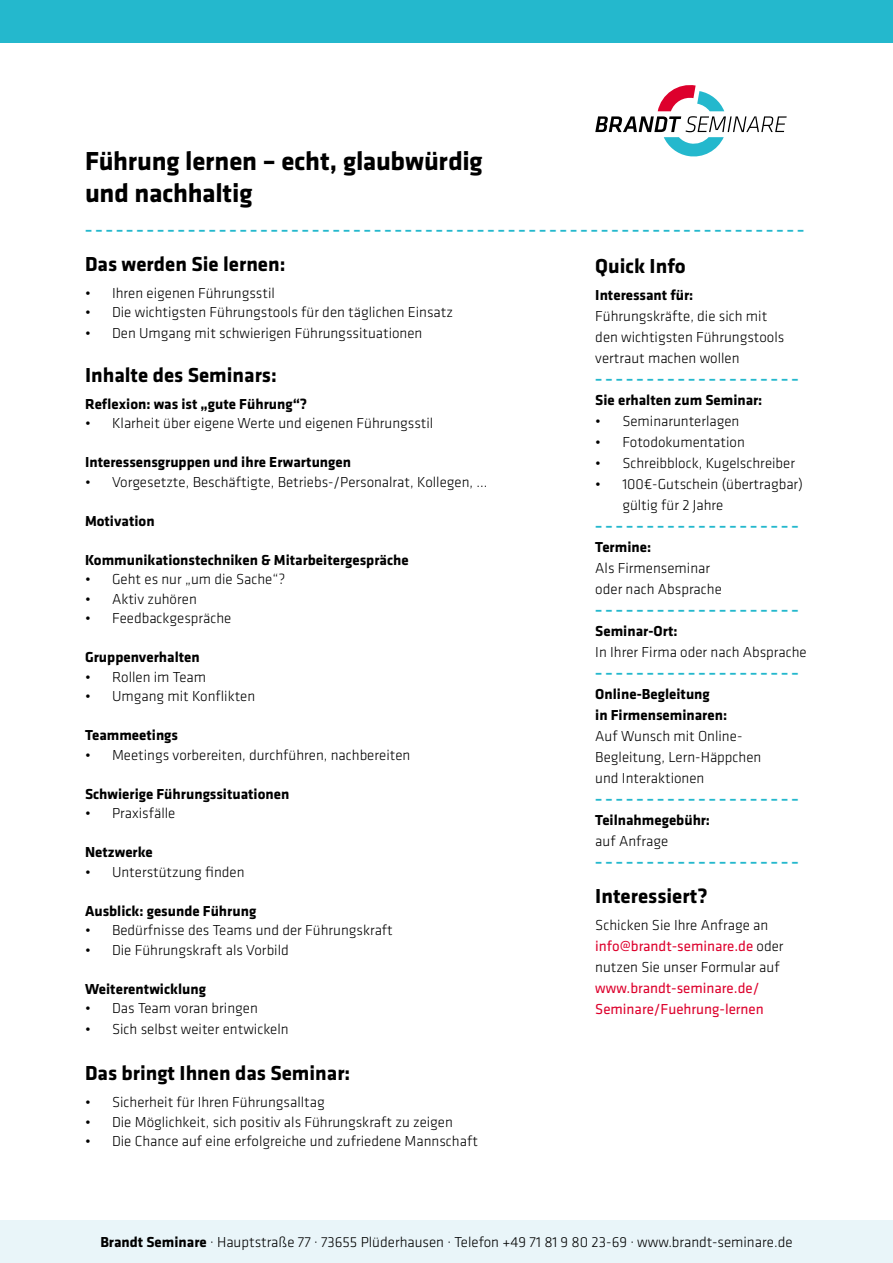
<style>
.page{position:relative;width:893px;height:1263px;background:#fff}
.page>*{position:absolute;margin:0;border:0;box-sizing:border-box;transform-origin:0 0}
.t1{font:700 27px/32.4px "Klavika Basic";letter-spacing:-.01em;color:#000}
.t2{font:700 21px "Klavika Basic";color:#000}
.t3{font:300 15px/21px "Klavika Basic";color:#000}
.t4{font:700 15px/21px "Klavika Basic";color:#000}
.t5{font:700 15px "Klavika Basic";color:#24b8cd}
.t6{font:15px/21px "Klavika Basic";color:#dd002c}
.s1{font-weight:400;color:#dd002c}
.s2{font-weight:700}
</style>
<div class="page">
<svg style="left:595px;top:85px;width:192px;height:71px"></svg>
<div style="left:0;top:1220px;width:893px;height:43px;background:#e9f5f9"></div>
<div style="left:0;top:0;width:893px;height:43px;background:#24b8cd"></div>
<h1 class="t1" style="left:85px;top:143px;width:399px">Führung lernen – echt, glaubwürdig und nachhaltig</h1>
<p class="t5" style="left:85px;top:219px;width:721px">– – – – – – – – – – – – – – – – – – – – – – – – – – – – – – – – – – – – – – – – – – – – – – – – – – – – – – – – – – – – – – – – – – – – – –</p>
<h2 class="t2" style="left:85px;top:249px;width:202px">Das werden Sie lernen:</h2>
<p class="t3" style="left:85px;top:282px;width:191px">• Ihren eigenen Führungsstil</p>
<p class="t3" style="left:85px;top:302px;width:369px">• Die wichtigsten Führungstools für den täglichen Einsatz</p>
<p class="t3" style="left:85px;top:323px;width:339px">• Den Umgang mit schwierigen Führungssituationen</p>
<h2 class="t2" style="left:85px;top:359px;width:193px">Inhalte des Seminars:</h2>
<p class="t4" style="left:85px;top:392px;width:224px">Reflexion: was ist „gute Führung“?</p>
<p class="t3" style="left:85px;top:412px;width:350px">• Klarheit über eigene Werte und eigenen Führungsstil</p>
<p class="t4" style="left:85px;top:451px;width:268px">Interessensgruppen und ihre Erwartungen</p>
<p class="t3" style="left:85px;top:471px;width:404px">• Vorgesetzte, Beschäftigte, Betriebs-/Personalrat, Kollegen, ...</p>
<p class="t4" style="left:85px;top:509px;width:71px">Motivation</p>
<p class="t4" style="left:85px;top:548px;width:325px">Kommunikationstechniken &amp; Mitarbeitergespräche</p>
<p class="t3" style="left:85px;top:568px;width:202px">• Geht es nur „um die Sache“?</p>
<p class="t3" style="left:85px;top:588px;width:113px">• Aktiv zuhören</p>
<p class="t3" style="left:85px;top:607px;width:148px">• Feedbackgespräche</p>
<p class="t4" style="left:85px;top:646px;width:116px">Gruppenverhalten</p>
<p class="t3" style="left:85px;top:666px;width:123px">• Rollen im Team</p>
<p class="t3" style="left:85px;top:685px;width:172px">• Umgang mit Konflikten</p>
<p class="t4" style="left:85px;top:724px;width:95px">Teammeetings</p>
<p class="t3" style="left:85px;top:744px;width:327px">• Meetings vorbereiten, durchführen, nachbereiten</p>
<p class="t4" style="left:85px;top:782px;width:206px">Schwierige Führungssituationen</p>
<p class="t3" style="left:85px;top:802px;width:92px">• Praxisfälle</p>
<p class="t4" style="left:85px;top:841px;width:69px">Netzwerke</p>
<p class="t3" style="left:85px;top:861px;width:161px">• Unterstützung finden</p>
<p class="t4" style="left:85px;top:899px;width:173px">Ausblick: gesunde Führung</p>
<p class="t3" style="left:85px;top:919px;width:309px">• Bedürfnisse des Teams und der Führungskraft</p>
<p class="t3" style="left:85px;top:939px;width:205px">• Die Führungskraft als Vorbild</p>
<p class="t4" style="left:85px;top:977px;width:122px">Weiterentwicklung</p>
<p class="t3" style="left:85px;top:997px;width:174px">• Das Team voran bringen</p>
<p class="t3" style="left:85px;top:1018px;width:205px">• Sich selbst weiter entwickeln</p>
<h2 class="t2" style="left:85px;top:1058px;width:267px">Das bringt Ihnen das Seminar:</h2>
<p class="t3" style="left:85px;top:1092px;width:241px">• Sicherheit für Ihren Führungsalltag</p>
<p class="t3" style="left:85px;top:1111px;width:369px">• Die Möglichkeit, sich positiv als Führungskraft zu zeigen</p>
<p class="t3" style="left:85px;top:1131px;width:394px">• Die Chance auf eine erfolgreiche und zufriedene Mannschaft</p>
<h2 class="t2" style="left:595px;top:251px;width:92px">Quick Info</h2>
<p class="t4" style="left:595px;top:284px;width:100px">Interessant für:</p>
<p class="t3" style="left:595px;top:305px;width:191px">Führungskräfte, die sich mit den wichtigsten Führungstools vertraut machen wollen</p>
<p class="t5" style="left:595px;top:368px;width:205px">– – – – – – – – – – – – – – – – – – – –</p>
<p class="t4" style="left:595px;top:389px;width:169px">Sie erhalten zum Seminar:</p>
<p class="t3" style="left:595px;top:410px;width:146px">• Seminarunterlagen</p>
<p class="t3" style="left:595px;top:431px;width:151px">• Fotodokumentation</p>
<p class="t3" style="left:595px;top:452px;width:201px">• Schreibblock, Kugelschreiber</p>
<p class="t3" style="left:622px;top:473px;width:182px;text-indent:-27px">• 100€-Gutschein (übertragbar) gültig für 2 Jahre</p>
<p class="t5" style="left:595px;top:515px;width:205px">– – – – – – – – – – – – – – – – – – – –</p>
<p class="t4" style="left:595px;top:536px;width:57px">Termine:</p>
<p class="t3" style="left:595px;top:557px;width:128px">Als Firmenseminar oder nach Absprache</p>
<p class="t5" style="left:595px;top:599px;width:205px">– – – – – – – – – – – – – – – – – – – –</p>
<p class="t4" style="left:595px;top:620px;width:84px">Seminar-Ort:</p>
<p class="t3" style="left:595px;top:641px;width:213px">In Ihrer Firma oder nach Absprache</p>
<p class="t5" style="left:595px;top:662px;width:205px">– – – – – – – – – – – – – – – – – – – –</p>
<p class="t4" style="left:595px;top:683px;width:133px">Online-Begleitung<br>in Firmenseminaren:</p>
<p class="t3" style="left:595px;top:725px;width:168px">Auf Wunsch mit Online-<br>Begleitung, Lern-Häppchen und Interaktionen</p>
<p class="t5" style="left:595px;top:788px;width:205px">– – – – – – – – – – – – – – – – – – – –</p>
<p class="t4" style="left:595px;top:809px;width:116px">Teilnahmegebühr:</p>
<p class="t3" style="left:595px;top:830px;width:74px">auf Anfrage</p>
<p class="t5" style="left:595px;top:851px;width:205px">– – – – – – – – – – – – – – – – – – – –</p>
<h2 class="t2" style="left:595px;top:881px;width:114px">Interessiert?</h2>
<p class="t3" style="left:595px;top:914px;width:190px">Schicken Sie Ihre Anfrage an <span class="s1">info@brandt-seminare.de</span> oder nutzen Sie unser Formular auf</p>
<p class="t6" style="left:595px;top:977px;width:170px">www.brandt-seminare.de/<br>Seminare/Fuehrung-lernen</p>
<p class="t3" style="left:100px;top:1232px;width:694px"><span class="s2">Brandt Seminare</span> · Hauptstraße 77 · 73655 Plüderhausen · Telefon +49 71 81 9 80 23-69 · www.brandt-seminare.de</p>
</div>
